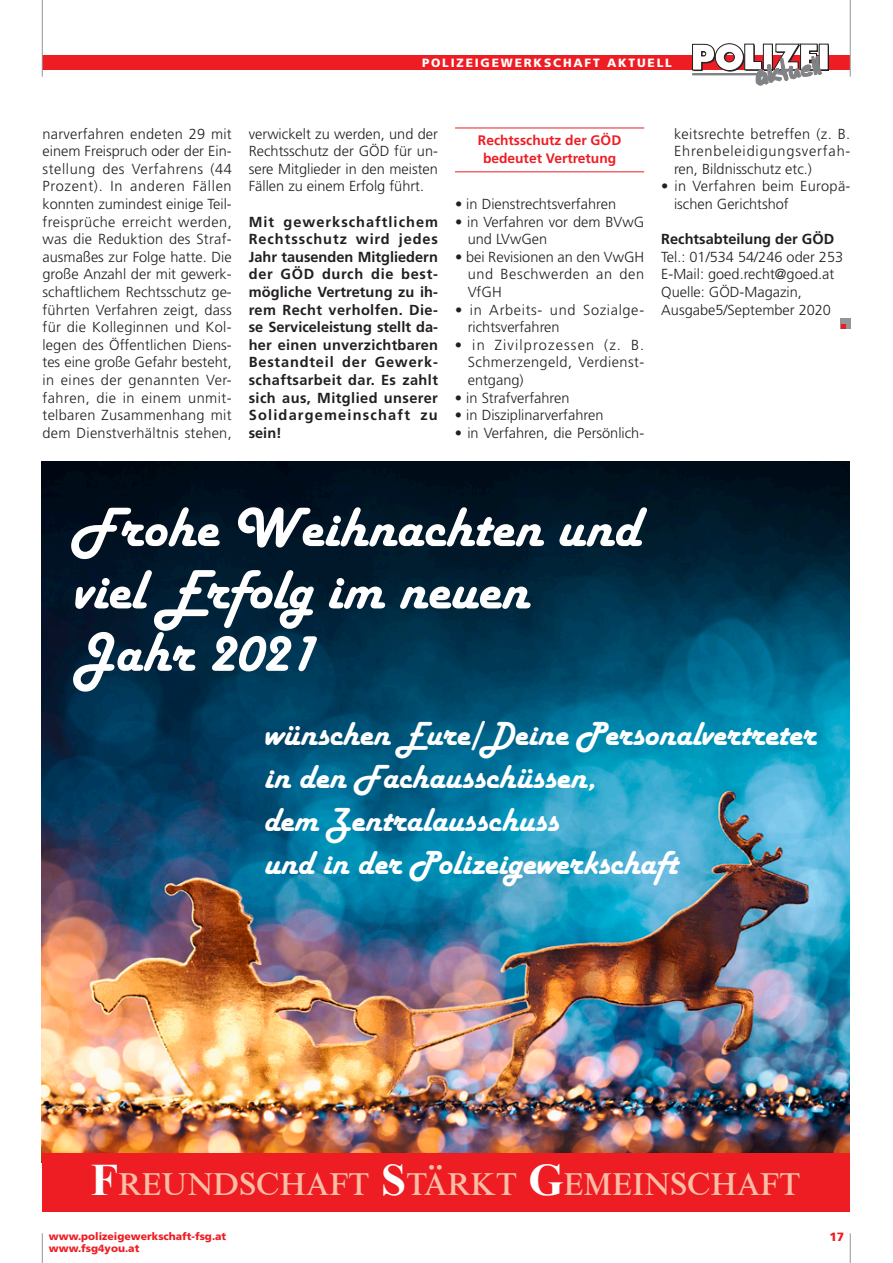
<style>
.page{position:relative;width:893px;height:1263px;background:#fff}
.page>*{position:absolute;margin:0;border:0;box-sizing:border-box;transform-origin:0 0}
.t1{font:57.6px/62.4px "Harlow Solid";color:#fff}
.t2{font:45px "Times New Roman";color:#fabda6}
.t3{font:34.35px/43px "Harlow Solid";color:#fff}
.t4{font:300 14.55px/17.5px "Frutiger";color:#231f20;text-align:justify}
.t5{font:700 14.55px/17.5px "Frutiger";letter-spacing:.03em;color:#231f20;text-align:justify}
.t6{font:300 14.55px/17.5px "Frutiger";letter-spacing:.045em;color:#231f20}
.t7{font:700 14.55px "Frutiger";color:#231f20}
.t8{font:700 13.8px/17.5px "Frutiger";color:#ee1d23;text-align:center}
.t9{font:900 12px "Frutiger";letter-spacing:.15em;color:#fff}
.t10{font:900 12px "Frutiger";color:#ee1d23}
.t11{font:900 10.5px "Frutiger";color:#ee1d23}
.s1{font-weight:700;color:#fff}
</style>
<div class="page">
<div style="left:42px;top:55px;width:808px;height:15px;background:#ee1d23"></div>
<hr style="left:42px;top:0;width:1px;height:77px;background:#939598">
<hr style="left:850px;top:0;width:1px;height:77px;background:#939598">
<hr style="left:42px;top:1233px;width:1px;height:30px;background:#939598">
<hr style="left:850px;top:1233px;width:1px;height:30px;background:#939598">
<div style="left:820px;top:45px;width:9px;height:26px;background:#231f20"></div>
<div style="left:819px;top:44px;width:9px;height:26px;background:#fff"></div>
<svg style="left:692px;top:43px;width:130px;height:42px"></svg>
<hr style="left:455px;top:128px;width:189px;height:1px;background:#ee1d23">
<hr style="left:455px;top:171px;width:189px;height:1px;background:#ee1d23">
<img style="left:42px;top:461px;width:808px;height:692px">
<div style="left:42px;top:1153px;width:808px;height:59px;background:#ee1d23"></div>
<div style="left:841px;top:319px;width:10px;height:10px;background:#939598"></div>
<svg style="left:841px;top:324px;width:4px;height:5px"></svg>
<p class="t9" style="left:422px;top:56px;width:251px">POLIZEIGEWERKSCHAFT AKTUELL</p>
<p class="t4" style="left:43px;top:125px;width:191px">narverfahren endeten 29 mit einem Freispruch oder der Ein&shy;stellung des Verfahrens (44<br>Prozent). In anderen Fällen konnten zumindest einige Teil&shy;freisprüche erreicht werden, was die Reduktion des Straf&shy;ausmaßes zur Folge hatte. Die große Anzahl der mit gewerk&shy;schaftlichem Rechtsschutz ge&shy;führten Verfahren zeigt, dass für die Kolleginnen und Kol&shy;legen des Öffentlichen Diens&shy;tes eine große Gefahr besteht, in eines der genannten Ver&shy;fahren, die in einem unmit&shy;telbaren Zusammenhang mit dem Dienstverhältnis stehen,</p>
<p class="t4" style="left:249px;top:125px;width:191px">verwickelt zu werden, und der Rechtsschutz der GÖD für un&shy;sere Mitglieder in den meisten Fällen zu einem Erfolg führt.</p>
<p class="t5" style="left:249px;top:213px;width:191px">Mit gewerkschaftlichem Rechtsschutz wird jedes Jahr tausenden Mitgliedern der GÖD durch die best&shy;mögliche Vertretung zu ih&shy;rem Recht verholfen. Die&shy;se Serviceleistung stellt da&shy;her einen unverzichtbaren Bestandteil der Gewerk&shy;schaftsarbeit dar. Es zahlt sich aus, Mitglied unserer Solidargemeinschaft zu sein!</p>
<p class="t8" style="left:478px;top:132px;width:145px">Rechtsschutz der GÖD bedeutet Vertretung</p>
<p class="t4" style="left:455px;top:195px;width:163px">• in Dienstrechtsverfahren</p>
<p class="t4" style="left:468px;top:213px;width:178px;text-indent:-13px">• in Verfahren vor dem BVwG und LVwGen</p>
<p class="t4" style="left:468px;top:248px;width:178px;text-indent:-13px">• bei Revisionen an den VwGH und Beschwerden an den VfGH</p>
<p class="t6" style="left:468px;top:301px;width:178px;text-indent:-13px">• in Arbeits- und Sozialge&shy;richtsverfahren</p>
<p class="t4" style="left:468px;top:336px;width:178px;text-indent:-13px">• in Zivilprozessen (z. B.<br>Schmerzengeld, Verdienst&shy;entgang)</p>
<p class="t4" style="left:455px;top:389px;width:116px">• in Strafverfahren</p>
<p class="t4" style="left:455px;top:407px;width:150px">• in Disziplinarverfahren</p>
<p class="t4" style="left:455px;top:424px;width:191px">• in Verfahren, die Persönlich-</p>
<p class="t4" style="left:674px;top:125px;width:178px">keitsrechte betreffen (z. B.<br>Ehrenbeleidigungsverfah&shy;ren, Bildnisschutz etc.)</p>
<p class="t4" style="left:674px;top:178px;width:178px;text-indent:-13px">• in Verfahren beim Europä&shy;ischen Gerichtshof</p>
<p class="t7" style="left:661px;top:231px;width:174px">Rechtsabteilung der GÖD</p>
<p class="t4" style="left:661px;top:248px;width:183px;text-align:left">Tel.: 01/534 54/246 oder 253<br>E-Mail: goed.recht@goed.at<br>Quelle: GÖD-Magazin,<br>Ausgabe5/September 2020</p>
<h1 class="t1" style="left:72px;top:501px;width:570px">Frohe Weihnachten und viel Erfolg im neuen<br>Jahr 2021</h1>
<h3 class="t3" style="left:264px;top:715px;width:554px">wünschen Eure/Deine Personalvertreter in den Fachausschüssen,<br>dem Zentralausschuss<br>und in der Polizeigewerkschaft</h3>
<h2 class="t2" style="left:91px;top:1148px;width:711px"><span class="s1">F</span>reundschaft <span class="s1">S</span>tärkt <span class="s1">G</span>emeinschaft</h2>
<p class="t11" style="left:49px;top:1230px;width:179px">www.polizeigewerkschaft-fsg.at</p>
<p class="t10" style="left:829px;top:1230px;width:16px">17</p>
<p class="t11" style="left:49px;top:1242px;width:92px">www.fsg4you.at</p>
</div>
